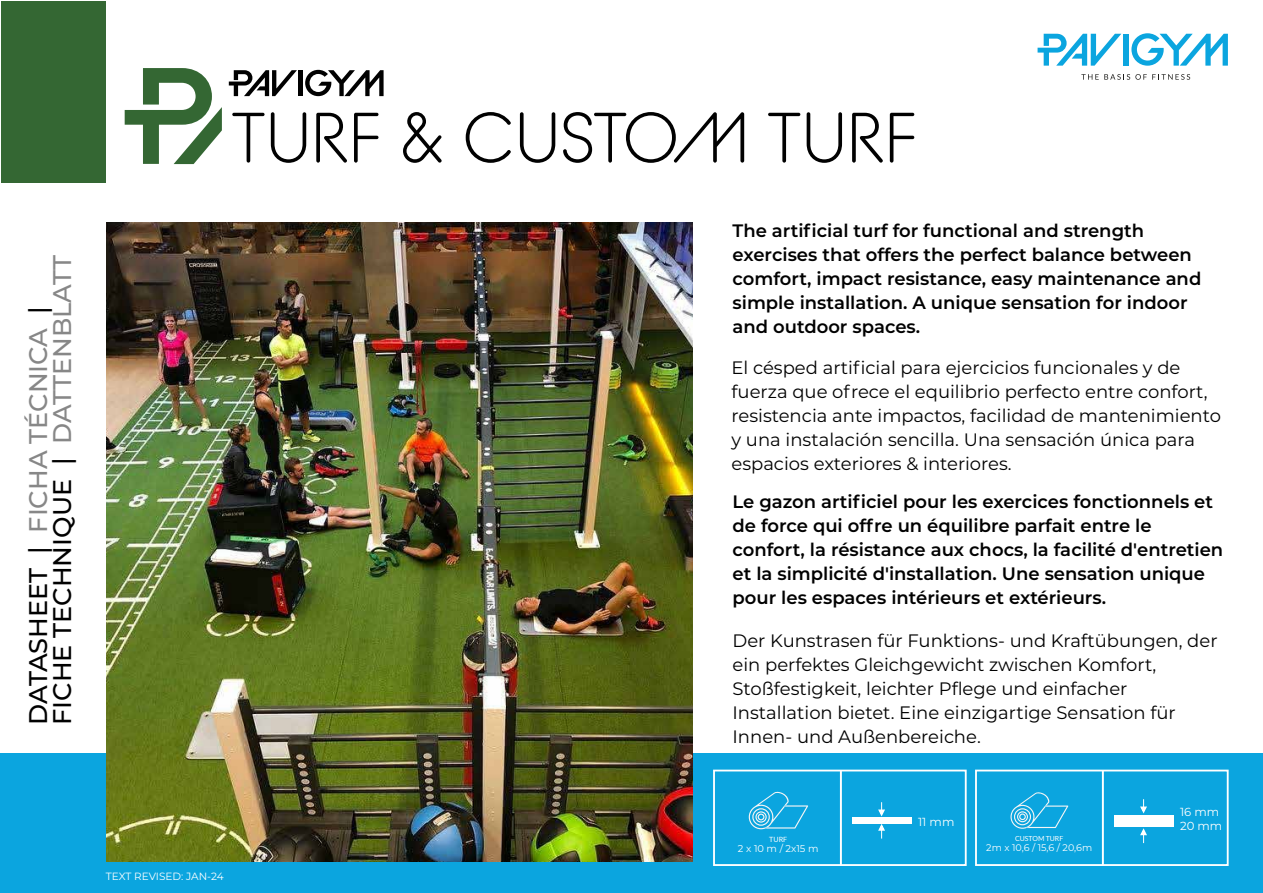
<style>
.page{position:relative;width:1263px;height:893px;background:#fff}
.page>*{position:absolute;margin:0;border:0;box-sizing:border-box;transform-origin:0 0}
.t1{font:500 25.5px/24px "Montserrat";color:#010101}
.t2{font:18px/24px "Montserrat";color:#010101}
.t3{font:600 18px/24px "Montserrat";color:#010101}
.t4{font:11.7px "Montserrat";color:#fff}
.t5{font:10.5px "Montserrat";color:#fff}
.t6{font:9.9px "Montserrat";color:#fff}
.t7{font:9.6px "Montserrat";color:#fff}
.t8{font:7.2px "Lato";color:#fff}
.t9{font:6.9px "Lato";color:#fff}
.s1{color:#878787}
</style>
<div class="page">
<svg style="left:125px;top:68px;width:97px;height:96px"></svg>
<div style="left:298px;top:70px;width:5px;height:26px;background:#010101"></div>
<svg style="left:229px;top:70px;width:68px;height:26px"></svg>
<svg style="left:305px;top:70px;width:79px;height:26px"></svg>
<svg style="left:232px;top:113px;width:33px;height:50px"></svg>
<svg style="left:271px;top:112px;width:35px;height:51px"></svg>
<svg style="left:316px;top:113px;width:31px;height:50px"></svg>
<svg style="left:354px;top:113px;width:24px;height:50px"></svg>
<svg style="left:403px;top:112px;width:39px;height:51px"></svg>
<svg style="left:466px;top:112px;width:45px;height:51px"></svg>
<svg style="left:520px;top:112px;width:35px;height:51px"></svg>
<svg style="left:563px;top:112px;width:181px;height:51px"></svg>
<svg style="left:768px;top:113px;width:32px;height:50px"></svg>
<svg style="left:807px;top:112px;width:35px;height:51px"></svg>
<svg style="left:852px;top:113px;width:31px;height:50px"></svg>
<svg style="left:890px;top:113px;width:24px;height:50px"></svg>
<div style="left:0;top:754px;width:1263px;height:139px;background:#0ba5df"></div>
<div style="left:1123px;top:34px;width:5px;height:32px;background:#0ba5df"></div>
<svg style="left:1037px;top:34px;width:84px;height:32px"></svg>
<svg style="left:1131px;top:33px;width:97px;height:33px"></svg>
<svg style="left:1081px;top:74px;width:109px;height:6px"></svg>
<div style="left:1px;top:1px;width:104px;height:182px;background:#346733"></div>
<img style="left:107px;top:223px;width:585px;height:639px">
<svg style="left:749px;top:791px;width:59px;height:38px"></svg>
<svg style="left:1010px;top:792px;width:58px;height:37px"></svg>
<svg style="left:876px;top:802px;width:11px;height:37px"></svg>
<div style="left:852px;top:817px;width:59px;height:6px;background:#fff"></div>
<div style="left:713px;top:770px;width:254px;height:96px;border:2px solid #fff"></div>
<hr style="left:840px;top:770px;width:2px;height:95px;background:#fff">
<svg style="left:1140px;top:799px;width:7px;height:15px"></svg>
<svg style="left:1140px;top:828px;width:7px;height:15px"></svg>
<div style="left:1114px;top:815px;width:59px;height:12px;background:#fff"></div>
<div style="left:975px;top:770px;width:253px;height:96px;border:2px solid #fff"></div>
<hr style="left:1102px;top:770px;width:2px;height:95px;background:#fff">
<h1 class="t1" style="left:25px;top:725px;width:472px;rotate:-90deg">DATASHEET | <span class="s1">FICHA TÉCNICA</span> |<br>FICHE TECHNIQUE | <span class="s1">DATTENBLATT</span></h1>
<p class="t5" style="left:106px;top:869px;width:120px">TEXT REVISED: JAN-24</p>
<p class="t3" style="left:732px;top:218px;width:470px">The artificial turf for functional and strength exercises that offers the perfect balance between comfort, impact resistance, easy maintenance and simple installation. A unique sensation for indoor and outdoor spaces.</p>
<p class="t2" style="left:731px;top:355px;width:491px">El césped artificial para ejercicios funcionales y de fuerza que ofrece el equilibrio perfecto entre confort, resistencia ante impactos, facilidad de mantenimiento y una instalación sencilla. Una sensación única para espacios exteriores &amp; interiores.</p>
<p class="t3" style="left:732px;top:488px;width:492px">Le gazon artificiel pour les exercices fonctionnels et de force qui offre un équilibre parfait entre le confort, la résistance aux chocs, la facilité d'entretien et la simplicité d'installation. Une sensation unique pour les espaces intérieurs et extérieurs.</p>
<p class="t2" style="left:732px;top:628px;width:486px">Der Kunstrasen für Funktions- und Kraftübungen, der ein perfektes Gleichgewicht zwischen Komfort, Stoßfestigkeit, leichter Pflege und einfacher Installation bietet. Eine einzigartige Sensation für Innen- und Außenbereiche.</p>
<p class="t8" style="left:769px;top:835px;width:20px">TURF</p>
<p class="t6" style="left:738px;top:842px;width:82px">2 x 10 m / 2x15 m</p>
<p class="t4" style="left:918px;top:814px;width:38px">11 mm</p>
<p class="t9" style="left:1015px;top:835px;width:50px">CUSTOM TURF</p>
<p class="t7" style="left:986px;top:841px;width:107px">2m x 10,6 / 15,6 / 20,6m</p>
<p class="t4" style="left:1180px;top:804px;width:41px">16 mm</p>
<p class="t4" style="left:1180px;top:818px;width:44px">20 mm</p>
</div>
